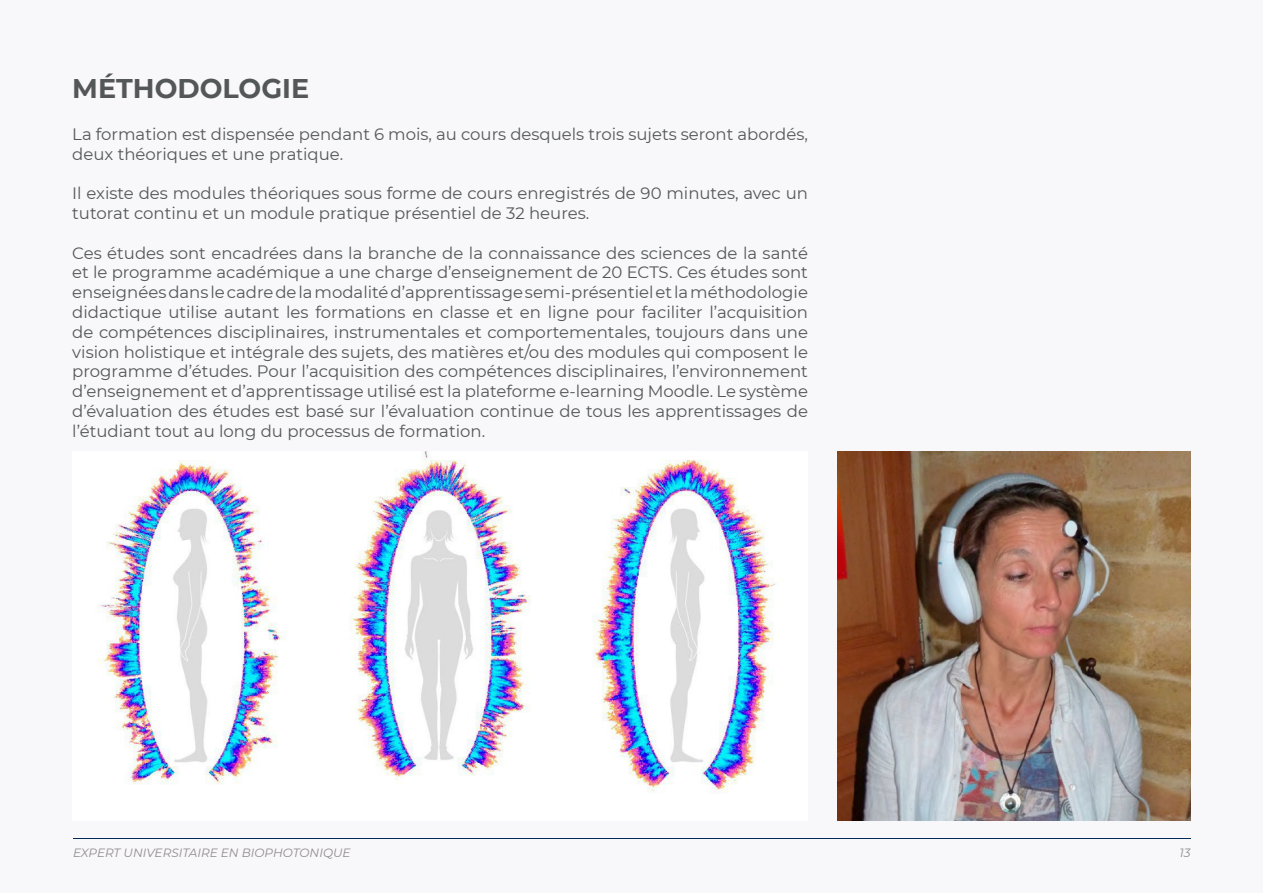
<style>
.page{position:relative;width:1263px;height:893px;background:#f8f7f9}
.page>*{position:absolute;margin:0;border:0;box-sizing:border-box;transform-origin:0 0}
.t1{font:700 27px "Montserrat";color:#545758}
.t2{font:16.5px/19.8px "Montserrat";color:#545758}
.t3{font:italic 12px "Montserrat";color:#908c8e}
</style>
<div class="page">
<hr style="left:73px;top:838px;width:1118px;height:1px;background:#002b57">
<img style="left:101px;top:451px;width:674px;height:341px">
<img style="left:838px;top:451px;width:353px;height:370px">
<h1 class="t1" style="left:72px;top:69px;width:238px">MÉTHODOLOGIE</h1>
<p class="t2" style="left:72px;top:123px;width:737px">La formation est dispensée pendant 6 mois, au cours desquels trois sujets seront abordés, deux théoriques et une pratique.</p>
<p class="t2" style="left:72px;top:183px;width:737px">Il existe des modules théoriques sous forme de cours enregistrés de 90 minutes, avec un tutorat continu et un module pratique présentiel de 32 heures.</p>
<p class="t2" style="left:72px;top:242px;width:737px;text-align:justify">Ces études sont encadrées dans la branche de la connaissance des sciences de la santé et le programme académique a une charge d’enseignement de 20 ECTS. Ces études sont enseignées dans le cadre de la modalité d’apprentissage semi-présentiel et la méthodologie didactique utilise autant les formations en classe et en ligne pour faciliter l’acquisition de compétences disciplinaires, instrumentales et comportementales, toujours dans une vision holistique et intégrale des sujets, des matières et/ou des modules qui composent le programme d’études. Pour l’acquisition des compétences disciplinaires, l’environnement d’enseignement et d’apprentissage utilisé est la plateforme e-learning Moodle. Le système d’évaluation des études est basé sur l’évaluation continue de tous les apprentissages de l’étudiant tout au long du processus de formation.</p>
<p class="t3" style="left:73px;top:844px;width:279px">EXPERT UNIVERSITAIRE EN BIOPHOTONIQUE</p>
<p class="t3" style="left:1179px;top:844px;width:13px">13</p>
</div>
